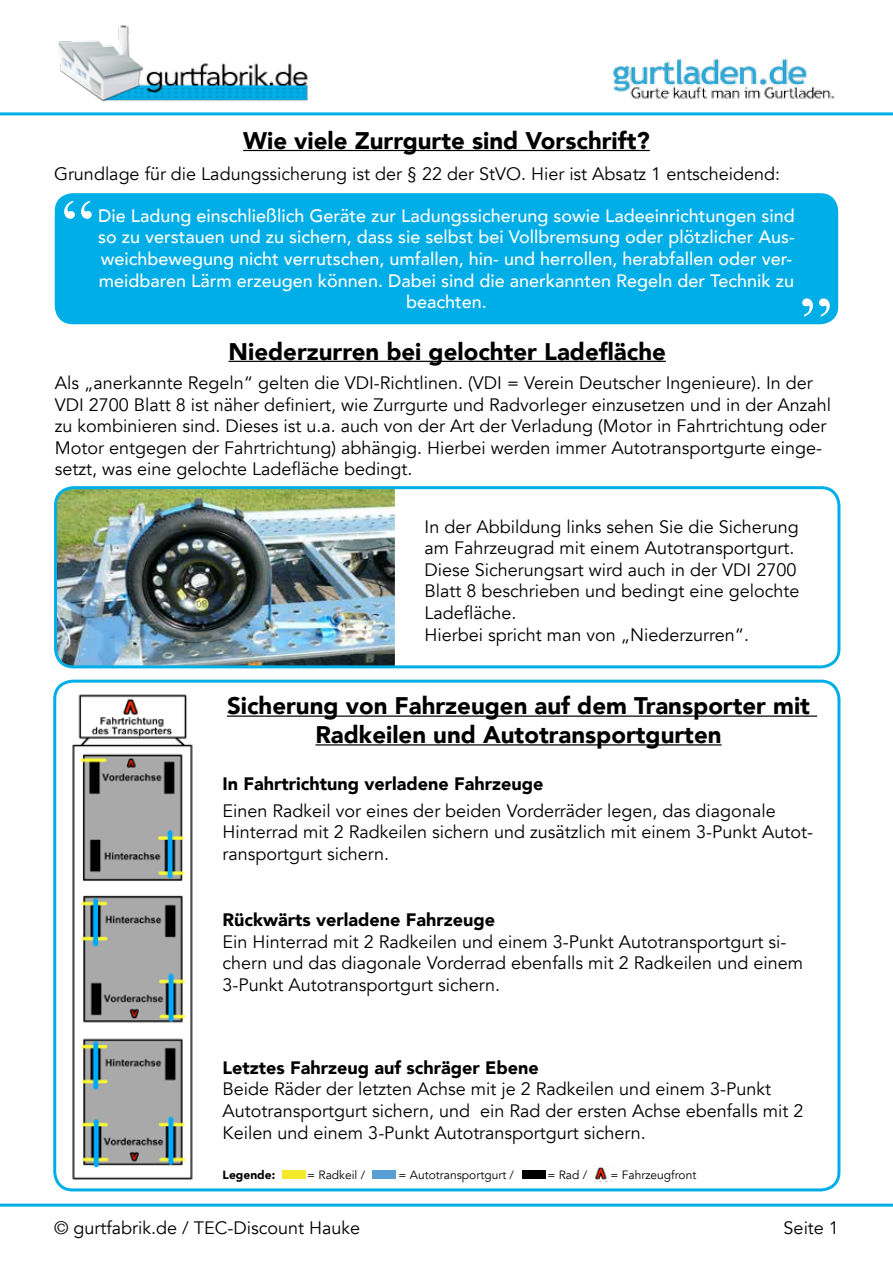
<style>
.page{position:relative;width:893px;height:1263px;background:#fff}
.page>*{position:absolute;margin:0;border:0;box-sizing:border-box;transform-origin:0 0}
.t1{font:72px "Times New Roman";color:#fff}
.t2{font:900 24px/28.8px "Avenir";color:#000;text-align:center}
.t3{font:18px/21.6px "Avenir";color:#000}
.t4{font:500 18px/21.6px "Avenir";color:#fff;text-align:center}
.t5{font:900 18px "Avenir";color:#000}
.t6{font:12px "Avenir";color:#000}
.t7{font:900 12px "Avenir";color:#000}
</style>
<div class="page">
<hr style="left:243px;top:150px;width:407px;height:1px;background:#000">
<div style="left:55px;top:193px;width:783px;height:131px;background:#00aee7;border-radius:18px"></div>
<hr style="left:229px;top:361px;width:437px;height:1px;background:#000">
<img style="left:56px;top:490px;width:339px;height:177px">
<div style="left:54px;top:486px;width:786px;height:182px;border:3px solid #00aee7;border-radius:18px"></div>
<div style="left:53px;top:680px;width:787px;height:511px;border:3px solid #00aee7;border-radius:18px"></div>
<img style="left:72px;top:694px;width:121px;height:486px">
<hr style="left:227px;top:715px;width:590px;height:2px;background:#000">
<hr style="left:315px;top:744px;width:407px;height:1px;background:#000">
<img style="left:594px;top:1167px;width:13px;height:14px">
<div style="left:282px;top:1170px;width:23px;height:9px;background:#f4e92b"></div>
<div style="left:372px;top:1170px;width:23px;height:9px;background:#599fd3"></div>
<div style="left:522px;top:1170px;width:24px;height:9px;background:#000"></div>
<hr style="left:0;top:112px;width:893px;height:3px;background:#00aee7">
<hr style="left:0;top:1203px;width:893px;height:3px;background:#00aee7">
<img style="left:58px;top:25px;width:250px;height:77px">
<img style="left:612px;top:58px;width:223px;height:41px">
<h2 class="t2" style="left:243px;top:125px;width:408px">Wie viele Zurrgurte sind Vorschrift?</h2>
<p class="t3" style="left:54px;top:163px;width:727px">Grundlage für die Ladungssicherung ist der § 22 der StVO. Hier ist Absatz 1 entscheidend:</p>
<p class="t4" style="left:98px;top:204px;width:698px">Die Ladung einschließlich Geräte zur Ladungssicherung sowie Ladeeinrichtungen sind so zu verstauen und zu sichern, dass sie selbst bei Vollbremsung oder plötzlicher Aus&shy;weichbewegung nicht verrutschen, umfallen, hin- und herrollen, herabfallen oder ver&shy;meidbaren Lärm erzeugen können. Dabei sind die anerkannten Regeln der Technik zu beachten.</p>
<h1 class="t1" style="left:94px;top:284px;width:33px;rotate:-180deg">„</h1>
<h1 class="t1" style="left:800px;top:233px;width:33px">„</h1>
<h2 class="t2" style="left:229px;top:336px;width:439px">Niederzurren bei gelochter Ladefläche</h2>
<p class="t3" style="left:55px;top:372px;width:778px">Als „anerkannte Regeln“ gelten die VDI-Richtlinen. (VDI = Verein Deutscher Ingenieure). In der VDI 2700 Blatt 8 ist näher definiert, wie Zurrgurte und Radvorleger einzusetzen und in der Anzahl zu kombinieren sind. Dieses ist u.a. auch von der Art der Verladung (Motor in Fahrtrichtung oder Motor entgegen der Fahrtrichtung) abhängig. Hierbei werden immer Autotransportgurte einge&shy;setzt, was eine gelochte Ladefläche bedingt.</p>
<p class="t3" style="left:425px;top:516px;width:376px">In der Abbildung links sehen Sie die Sicherung am Fahrzeugrad mit einem Autotransportgurt.<br>Diese Sicherungsart wird auch in der VDI 2700<br>Blatt 8 beschrieben und bedingt eine gelochte Ladefläche.<br>Hierbei spricht man von „Niederzurren“.</p>
<h2 class="t2" style="left:227px;top:691px;width:585px">Sicherung von Fahrzeugen auf dem Transporter mit<br>Radkeilen und Autotransportgurten</h2>
<p class="t5" style="left:223px;top:768px;width:322px">In Fahrtrichtung verladene Fahrzeuge</p>
<p class="t3" style="left:223px;top:800px;width:592px">Einen Radkeil vor eines der beiden Vorderräder legen, das diagonale<br>Hinterrad mit 2 Radkeilen sichern und zusätzlich mit einem 3-Punkt Autot&shy;ransportgurt sichern.</p>
<p class="t5" style="left:223px;top:904px;width:274px">Rückwärts verladene Fahrzeuge</p>
<p class="t3" style="left:223px;top:931px;width:582px">Ein Hinterrad mit 2 Radkeilen und einem 3-Punkt Autotransportgurt si&shy;chern und das diagonale Vorderrad ebenfalls mit 2 Radkeilen und einem<br>3-Punkt Autotransportgurt sichern.</p>
<p class="t5" style="left:223px;top:1052px;width:318px">Letztes Fahrzeug auf schräger Ebene</p>
<p class="t3" style="left:223px;top:1079px;width:582px">Beide Räder der letzten Achse mit je 2 Radkeilen und einem 3-Punkt<br>Autotransportgurt sichern, und ein Rad der ersten Achse ebenfalls mit 2<br>Keilen und einem 3-Punkt Autotransportgurt sichern.</p>
<p class="t7" style="left:223px;top:1164px;width:54px">Legende:</p>
<p class="t6" style="left:307px;top:1167px;width:59px">= Radkeil /</p>
<p class="t6" style="left:399px;top:1167px;width:117px">= Autotransportgurt /</p>
<p class="t6" style="left:547px;top:1167px;width:41px">= Rad /</p>
<p class="t6" style="left:611px;top:1167px;width:87px">= Fahrzeugfront</p>
<p class="t3" style="left:54px;top:1218px;width:308px">© gurtfabrik.de / TEC-Discount Hauke</p>
<p class="t3" style="left:784px;top:1218px;width:57px">Seite 1</p>
</div>
